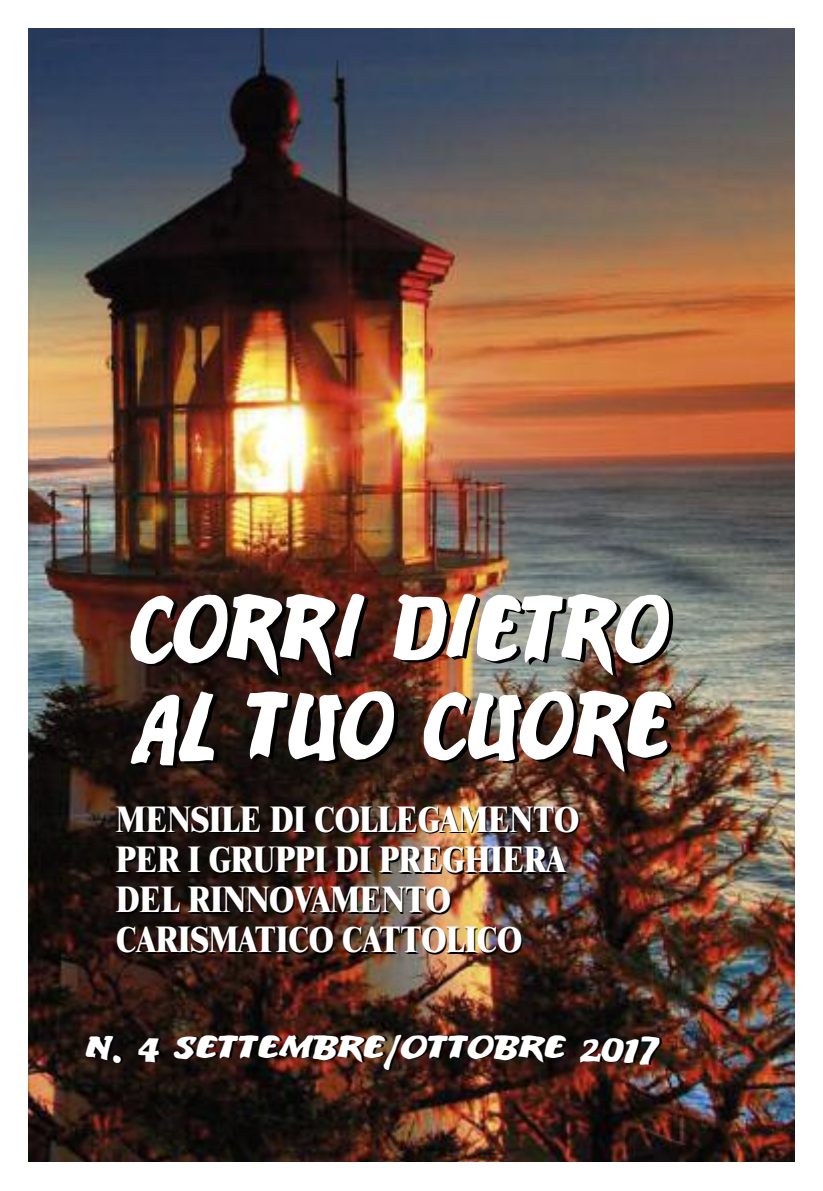
<style>
.page{position:relative;width:823px;height:1191px;background:#fff}
.page>*{position:absolute;margin:0;border:0;box-sizing:border-box;transform-origin:0 0}
.t1{font:104.4px/96.4px "Anodetonoone";color:#fff;scale:.7 1}
.t2{font:800 35.4px/40.2px "Times";color:#fff;scale:.85 1}
.t3{font:35.4px "Anodetonoone";color:#fff}
</style>
<div class="page">
<img style="left:28px;top:29px;width:766px;height:1132px">
<h1 class="t1" style="left:127px;top:596px;width:774px">CORRI DIETRO<br>AL TUO CUORE</h1>
<p class="t2" style="left:116px;top:801px;width:545px">MENSILE DI COLLEGAMENTO<br>PER I GRUPPI DI PREGHIERA<br>DEL RINNOVAMENTO<br>CARISMATICO CATTOLICO</p>
<p class="t3" style="left:85px;top:1034px;width:574px">N. 4 SETTEMBRE/OTTOBRE 2017</p>
</div>
